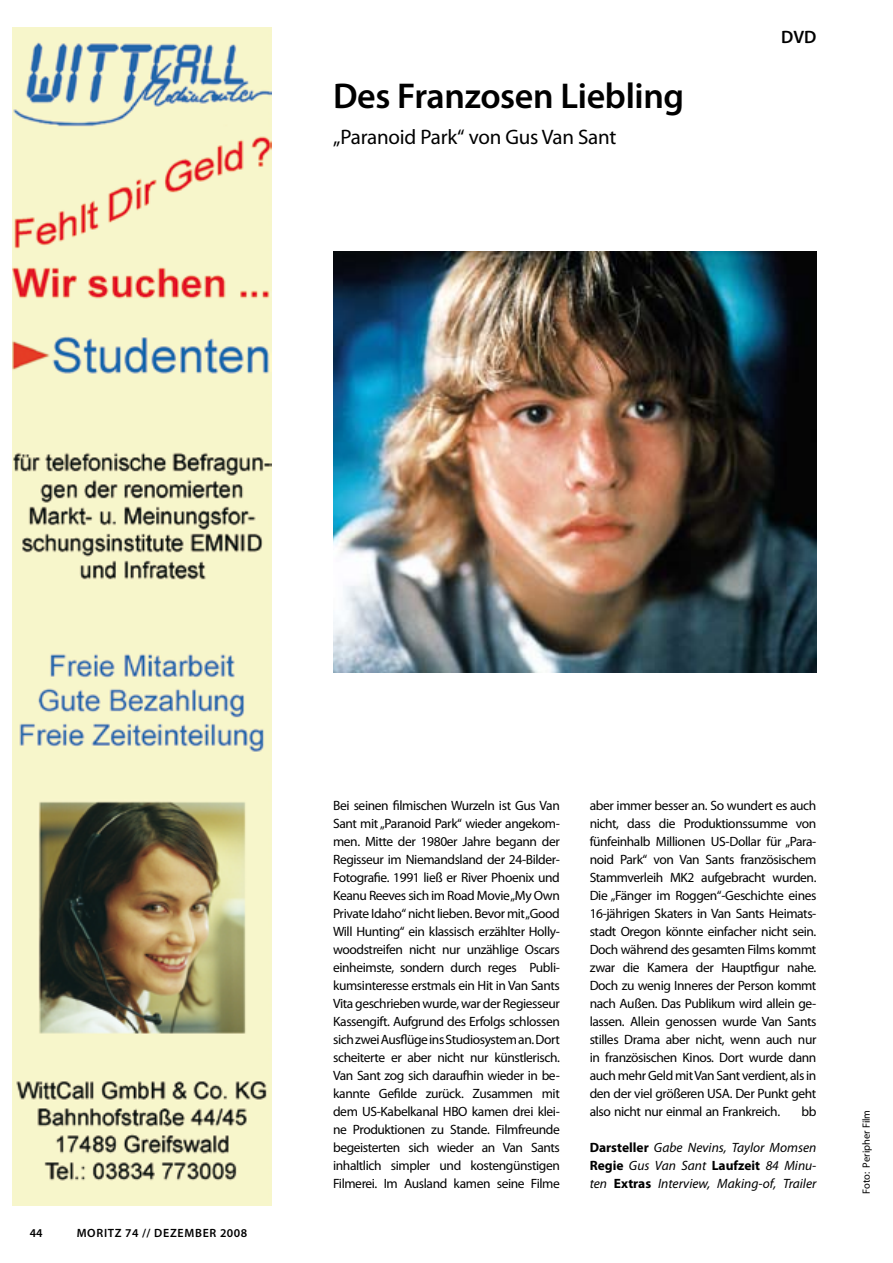
<style>
.page{position:relative;width:893px;height:1263px;background:#fff}
.page>*{position:absolute;margin:0;border:0;box-sizing:border-box;transform-origin:0 0}
.t1{font:600 36px "Myriad Pro";letter-spacing:-.01em;color:#000}
.t2{font:21px "Myriad Pro";letter-spacing:-.01em;color:#000}
.t3{font:600 18px "Myriad Pro";color:#000}
.t4{font:13.5px/18px "Myriad Pro";letter-spacing:-.03em;color:#000;text-align:justify}
.t5{font:italic 13.5px/18px "Myriad Pro";color:#000;text-align:justify}
.t6{font:600 12px "Myriad Pro";letter-spacing:.06em;color:#000}
.t7{font:10.5px "Myriad Pro";color:#000}
.s1{font-weight:700;font-style:normal}
</style>
<div class="page">
<img style="left:13px;top:27px;width:258px;height:1179px">
<img style="left:333px;top:252px;width:483px;height:421px">
<h1 class="t1" style="left:333px;top:73px;width:353px">Des Franzosen Liebling</h1>
<h2 class="t2" style="left:333px;top:124px;width:285px">„Paranoid Park“ von Gus Van Sant</h2>
<h3 class="t3" style="left:781px;top:26px;width:37px">DVD</h3>
<p class="t6" style="left:30px;top:1226px;width:14px">44</p>
<p class="t6" style="left:77px;top:1226px;width:172px">Moritz 74 // DEZEMBER 2008</p>
<p class="t4" style="left:333px;top:796px;width:228px">Bei seinen filmischen Wurzeln ist Gus Van Sant mit „Paranoid Park“ wieder angekom&shy;men. Mitte der 1980er Jahre begann der Regisseur im Niemandsland der 24-Bilder-Fotografie. 1991 ließ er River Phoenix und Keanu Reeves sich im Road Movie „My Own Private Idaho“ nicht lieben. Bevor mit „Good Will Hunting“ ein klassisch erzählter Holly&shy;woodstreifen nicht nur unzählige Oscars einheimste, sondern durch reges Publi&shy;kumsinteresse erstmals ein Hit in Van Sants Vita geschrieben wurde, war der Regiesseur Kassengift. Aufgrund des Erfolgs schlossen sich zwei Ausflüge ins Studiosystem an. Dort scheiterte er aber nicht nur künstlerisch.<br>Van Sant zog sich daraufhin wieder in be&shy;kannte Gefilde zurück. Zusammen mit dem US-Kabelkanal HBO kamen drei klei&shy;ne Produktionen zu Stande. Filmfreunde begeisterten sich wieder an Van Sants inhaltlich simpler und kostengünstigen Filmerei. Im Ausland kamen seine Filme</p>
<p class="t4" style="left:590px;top:796px;width:228px">aber immer besser an. So wundert es auch nicht, dass die Produktionssumme von fünfeinhalb Millionen US-Dollar für „Para&shy;noid Park“ von Van Sants französischem Stammverleih MK2 aufgebracht wurden.<br>Die „Fänger im Roggen“-Geschichte eines 16-jährigen Skaters in Van Sants Heimats&shy;stadt Oregon könnte einfacher nicht sein.<br>Doch während des gesamten Films kommt zwar die Kamera der Hauptfigur nahe.<br>Doch zu wenig Inneres der Person kommt nach Außen. Das Publikum wird allein ge&shy;lassen. Allein genossen wurde Van Sants stilles Drama aber nicht, wenn auch nur in französischen Kinos. Dort wurde dann auch mehr Geld mit Van Sant verdient, als in den der viel größeren USA. Der Punkt geht also nicht nur einmal an Frankreich.</p>
<p class="t4" style="left:801px;top:1102px;width:16px">bb</p>
<p class="t5" style="left:590px;top:1138px;width:228px"><span class="s1">Darsteller</span> Gabe Nevins, Taylor Momsen <span class="s1">Regie</span> Gus Van Sant <span class="s1">Laufzeit</span> 84 Minu&shy;ten <span class="s1">Extras</span> Interview, Making-of, Trailer</p>
<p class="t7" style="left:860px;top:1194px;width:86px;rotate:-90deg">Foto: Peripher Film</p>
</div>
